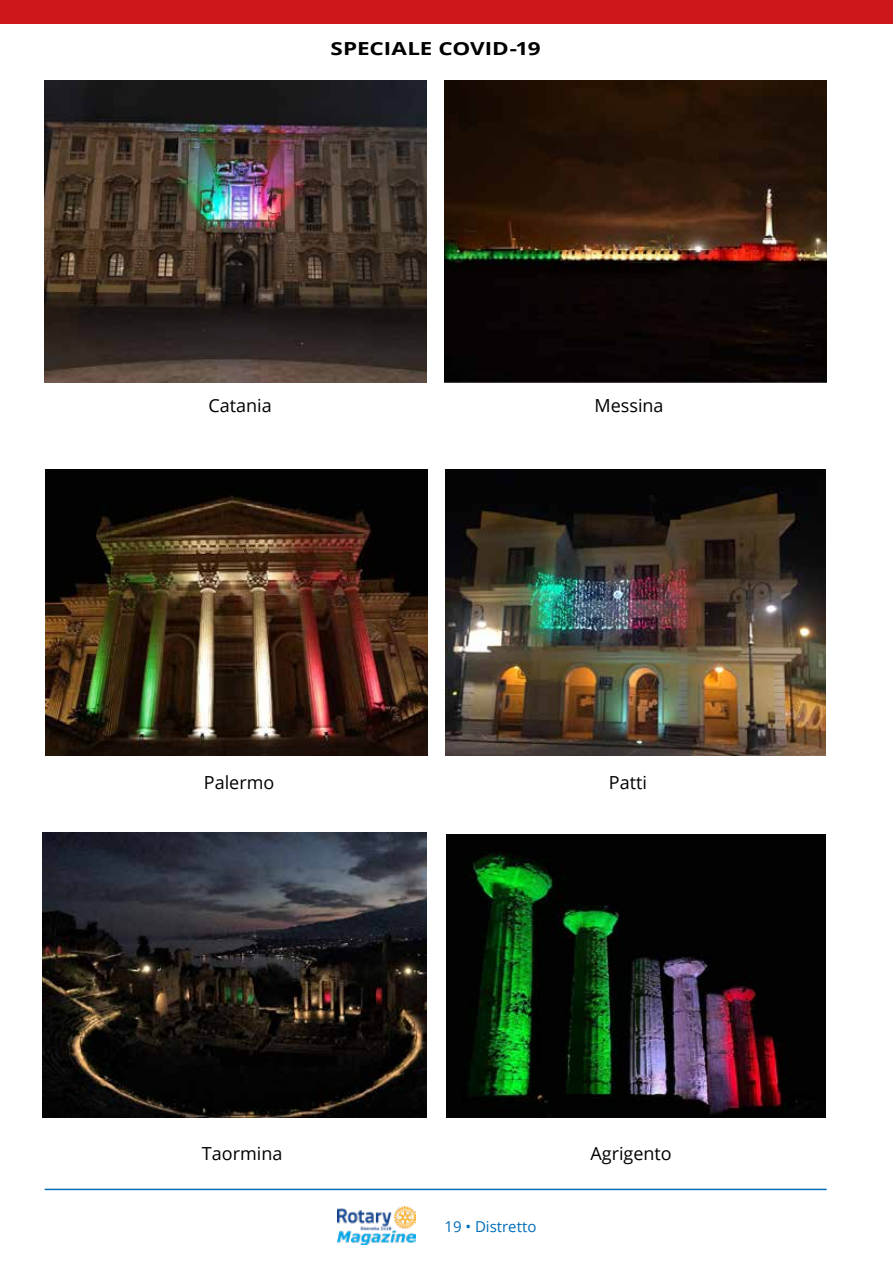
<style>
.page{position:relative;width:893px;height:1263px;background:#fff}
.page>*{position:absolute;margin:0;border:0;box-sizing:border-box;transform-origin:0 0}
.t1{font:18px "Open Sans";color:#000}
.t2{font:700 18px "Open Sans";letter-spacing:-.005em;color:#000;scale:1.25 1}
.t3{font:15px "Open Sans";color:#006db8}
</style>
<div class="page">
<img style="left:337px;top:1206px;width:79px;height:39px">
<hr style="left:45px;top:1189px;width:782px;height:1px;background:#006db8">
<div style="left:0;top:0;width:893px;height:23px;background:#cd171a"></div>
<img style="left:45px;top:80px;width:381px;height:302px">
<img style="left:444px;top:80px;width:383px;height:302px">
<img style="left:43px;top:832px;width:383px;height:286px">
<img style="left:446px;top:834px;width:380px;height:284px">
<img style="left:46px;top:470px;width:381px;height:285px">
<img style="left:445px;top:470px;width:381px;height:285px">
<p class="t2" style="left:331px;top:36px;width:170px">SPECIALE COVID-19</p>
<p class="t1" style="left:208px;top:393px;width:65px">Catania</p>
<p class="t1" style="left:594px;top:393px;width:71px">Messina</p>
<p class="t1" style="left:204px;top:770px;width:72px">Palermo</p>
<p class="t1" style="left:609px;top:770px;width:40px">Patti</p>
<p class="t1" style="left:202px;top:1141px;width:82px">Taormina</p>
<p class="t3" style="left:444px;top:1216px;width:93px">19 • Distretto</p>
<p class="t1" style="left:590px;top:1141px;width:83px">Agrigento</p>
</div>
